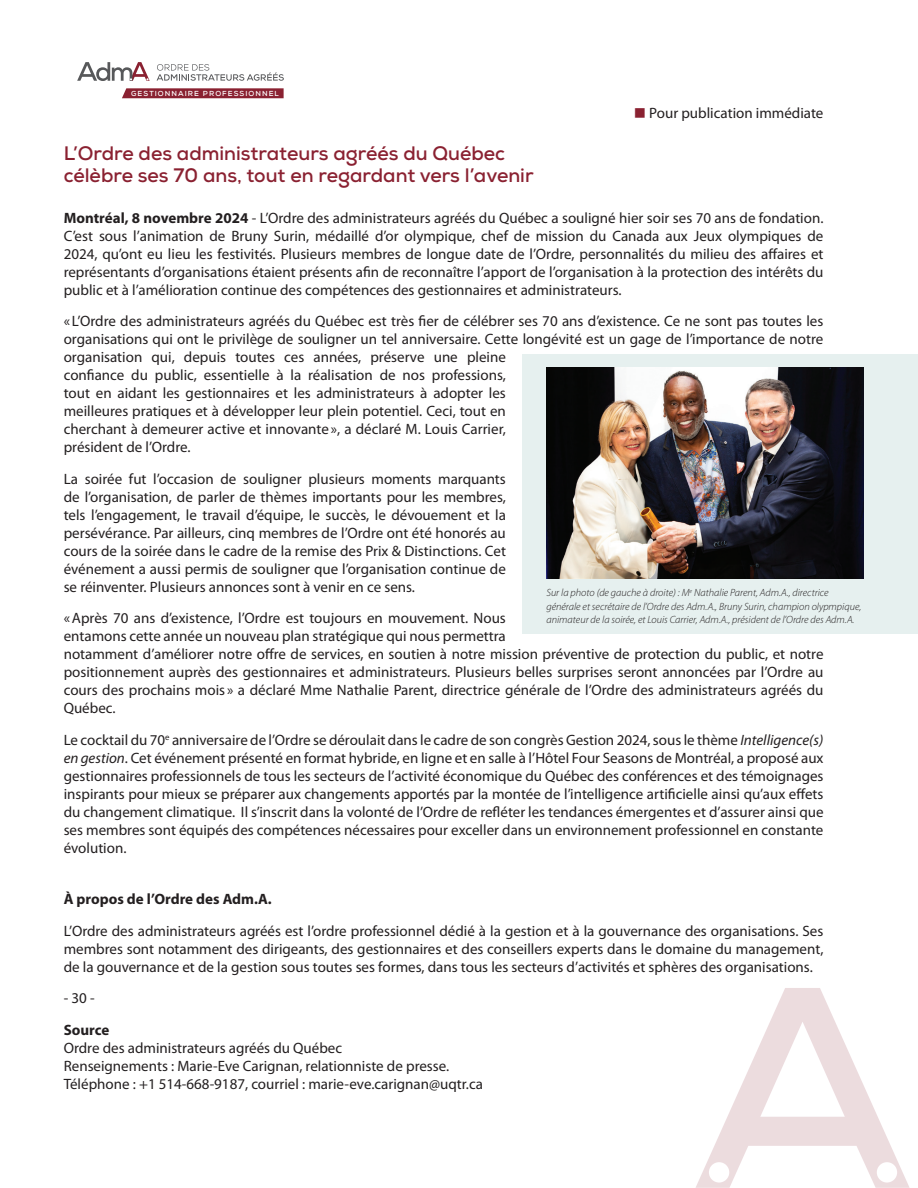
<style>
.page{position:relative;width:918px;height:1188px;background:#fff}
.page>*{position:absolute;margin:0;border:0;box-sizing:border-box;transform-origin:0 0}
.t1{font:700 19.5px/22.5px "Nexa";color:#8a2131}
.t2{font:15px/18px "Myriad Pro";color:#231f20;text-align:justify}
.t3{font:700 15px "Myriad Pro";color:#231f20}
.t4{font:italic 300 10.5px/13.5px "Myriad Pro";color:#231f20}
.t5{font:700 7.35px "Nexa";letter-spacing:.145em;color:#fff}
.s1{color:#8a2131}
.s2{font-weight:700}
.s3{font-style:italic}
</style>
<div class="page">
<div style="left:523px;top:354px;width:395px;height:280px;background:#e6f0ef"></div>
<svg style="left:696px;top:988px;width:214px;height:200px"></svg>
<div style="left:877px;top:1162px;width:20px;height:21px;background:#fff;border-radius:50%"></div>
<div style="left:709px;top:1162px;width:20px;height:21px;background:#fff;border-radius:50%"></div>
<svg style="left:157px;top:64px;width:127px;height:17px"></svg>
<svg style="left:77px;top:62px;width:73px;height:19px"></svg>
<svg style="left:122px;top:88px;width:162px;height:10px;background:#8f2b3a"></svg>
<img style="left:546px;top:367px;width:318px;height:212px">
<p class="t5" style="left:131px;top:88px;width:149px">GESTIONNAIRE PROFESSIONNEL</p>
<h1 class="t1" style="left:64px;top:142px;width:471px">L’Ordre des administrateurs agréés du Québec célèbre ses 70 ans, tout en regardant vers l’avenir</h1>
<p class="t2" style="left:634px;top:104px;width:191px"><span class="s1">■</span> Pour publication immédiate</p>
<p class="t2" style="left:64px;top:209px;width:761px"><span class="s2">Montréal, 8 novembre 2024</span> - L’Ordre des administrateurs agréés du Québec a souligné hier soir ses 70 ans de fondation.<br>C’est sous l’animation de Bruny Surin, médaillé d’or olympique, chef de mission du Canada aux Jeux olympiques de 2024, qu’ont eu lieu les festivités. Plusieurs membres de longue date de l’Ordre, personnalités du milieu des affaires et représentants d’organisations étaient présents afin de reconnaître l’apport de l’organisation à la protection des intérêts du public et à l’amélioration continue des compétences des gestionnaires et administrateurs.</p>
<p class="t2" style="left:64px;top:312px;width:761px;text-align:left">« L’Ordre des administrateurs agréés du Québec est très fier de célébrer ses 70 ans d’existence. Ce ne sont pas toutes les organisations qui ont le privilège de souligner un tel anniversaire. Cette longévité est un gage de l’importance de notre organisation qui, depuis toutes ces années, préserve une pleine<br>confiance du public, essentielle à la réalisation de nos professions,<br>tout en aidant les gestionnaires et les administrateurs à adopter les<br>meilleures pratiques et à développer leur plein potentiel. Ceci, tout en<br>cherchant à demeurer active et innovante», a déclaré M. Louis Carrier,<br>président de l’Ordre.</p>
<p class="t2" style="left:64px;top:470px;width:444px">La soirée fut l’occasion de souligner plusieurs moments marquants de l’organisation, de parler de thèmes importants pour les membres, tels l’engagement, le travail d’équipe, le succès, le dévouement et la persévérance. Par ailleurs, cinq membres de l’Ordre ont été honorés au cours de la soirée dans le cadre de la remise des Prix &amp; Distinctions. Cet événement a aussi permis de souligner que l’organisation continue de se réinventer. Plusieurs annonces sont à venir en ce sens.</p>
<p class="t2" style="left:64px;top:609px;width:761px;text-align:left">«Après 70 ans d’existence, l’Ordre est toujours en mouvement. Nous<br>entamons cette année un nouveau plan stratégique qui nous permettra<br>notamment d’améliorer notre offre de services, en soutien à notre mission préventive de protection du public, et notre positionnement auprès des gestionnaires et administrateurs. Plusieurs belles surprises seront annoncées par l’Ordre au cours des prochains mois » a déclaré Mme Nathalie Parent, directrice générale de l’Ordre des administrateurs agréés du Québec.</p>
<p class="t2" style="left:64px;top:731px;width:761px">Le cocktail du 70<sup>e</sup> anniversaire de l’Ordre se déroulait dans le cadre de son congrès Gestion 2024, sous le thème <span class="s3">Intelligence(s) en gestion</span>. Cet événement présenté en format hybride, en ligne et en salle à l’Hôtel Four Seasons de Montréal, a proposé aux gestionnaires professionnels de tous les secteurs de l’activité économique du Québec des conférences et des témoignages inspirants pour mieux se préparer aux changements apportés par la montée de l’intelligence artificielle ainsi qu’aux effets du changement climatique. Il s’inscrit dans la volonté de l’Ordre de refléter les tendances émergentes et d’assurer ainsi que ses membres sont équipés des compétences nécessaires pour exceller dans un environnement professionnel en constante évolution.</p>
<p class="t3" style="left:64px;top:891px;width:210px">À propos de l’Ordre des Adm.A.</p>
<p class="t2" style="left:64px;top:922px;width:761px">L’Ordre des administrateurs agréés est l’ordre professionnel dédié à la gestion et à la gouvernance des organisations. Ses membres sont notamment des dirigeants, des gestionnaires et des conseillers experts dans le domaine du management, de la gouvernance et de la gestion sous toutes ses formes, dans tous les secteurs d’activités et sphères des organisations.</p>
<p class="t2" style="left:64px;top:990px;width:32px">- 30 -</p>
<p class="t3" style="left:64px;top:1022px;width:47px">Source</p>
<p class="t2" style="left:64px;top:1039px;width:421px;text-align:left">Ordre des administrateurs agréés du Québec<br>Renseignements : Marie-Eve Carignan, relationniste de presse.<br>Téléphone : +1 514-668-9187, courriel : marie-eve.carignan@uqtr.ca</p>
<p class="t4" style="left:546px;top:586px;width:316px">Sur la photo (de gauche à droite) : M<sup>e</sup> Nathalie Parent, Adm.A., directrice générale et secrétaire de l’Ordre des Adm.A., Bruny Surin, champion olypmpique, animateur de la soirée, et Louis Carrier, Adm.A., président de l’Ordre des Adm.A.</p>
</div>
